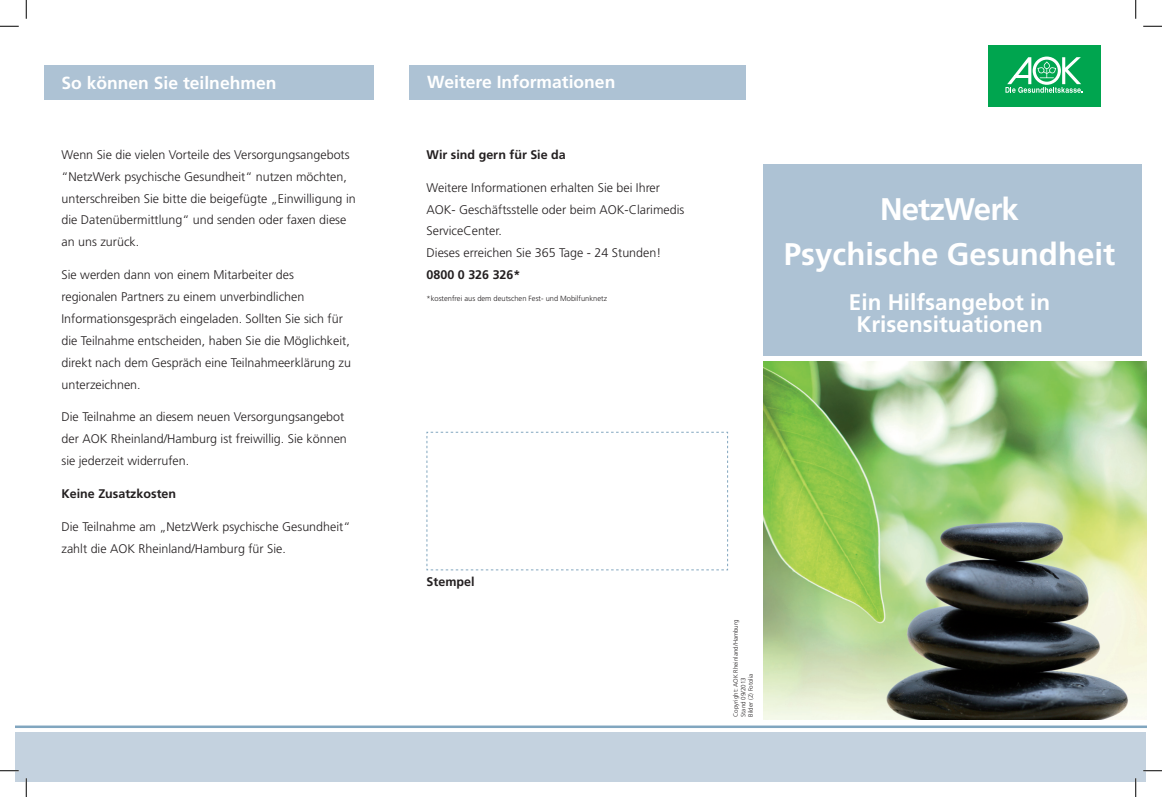
<style>
.page{position:relative;width:1162px;height:797px;background:#fff}
.page>*{position:absolute;margin:0;border:0;box-sizing:border-box;transform-origin:0 0}
.t1{font:700 31.25px/45px "Frutiger LT";color:#fff;text-align:center}
.t2{font:700 22.5px/22.5px "Frutiger LT";color:#fff;text-align:center}
.t3{font:700 17.5px "Frutiger LT";color:#fff}
.t4{font:300 12.5px/21.9px "Frutiger LT";color:#231f20}
.t5{font:700 12.5px "Frutiger LT";color:#231f20}
.t6{font:300 7.5px "Frutiger LT";color:#231f20}
.t7{font:300 6.25px/7.5px "Frutiger LT";color:#231f20}
</style>
<div class="page">
<img style="left:763px;top:361px;width:383px;height:359px">
<div style="left:44px;top:65px;width:329px;height:35px;background:#adc2d4"></div>
<div style="left:16px;top:731px;width:1130px;height:50px;background:#c4d2df"></div>
<div style="left:763px;top:164px;width:378px;height:192px;background:#adc2d4"></div>
<div style="left:409px;top:65px;width:337px;height:35px;background:#adc2d4"></div>
<div style="left:987px;top:45px;width:113px;height:62px;background:#00a54f"></div>
<svg style="left:1005px;top:57px;width:77px;height:36px"></svg>
<hr style="left:16px;top:725px;width:1130px;height:3px;background:#81a6bf">
<svg style="left:426px;top:431px;width:302px;height:139px"></svg>
<svg style="left:0;top:25px;width:19px;height:2px"></svg>
<svg style="left:1143px;top:25px;width:19px;height:2px"></svg>
<svg style="left:0;top:770px;width:19px;height:1px"></svg>
<svg style="left:1143px;top:770px;width:19px;height:1px"></svg>
<svg style="left:25px;top:0;width:2px;height:19px"></svg>
<svg style="left:25px;top:778px;width:2px;height:19px"></svg>
<svg style="left:1135px;top:0;width:1px;height:19px"></svg>
<svg style="left:1135px;top:778px;width:1px;height:19px"></svg>
<h3 class="t3" style="left:61px;top:73px;width:216px">So können Sie teilnehmen</h3>
<p class="t4" style="left:61px;top:144px;width:296px">Wenn Sie die vielen Vorteile des Versorgungs angebots “NetzWerk psychische Gesundheit“ nutzen möchten, unterschreiben Sie bitte die beigefügte „Einwilligung in die Datenübermittlung“ und senden oder faxen diese an uns zurück.</p>
<p class="t4" style="left:61px;top:264px;width:291px">Sie werden dann von einem Mitarbeiter des regionalen Partners zu einem unverbindlichen Informationsgespräch eingeladen. Sollten Sie sich für die Teilnahme entscheiden, haben Sie die Möglichkeit, direkt nach dem Gespräch eine Teilnahme erklärung zu unterzeichnen.</p>
<p class="t4" style="left:61px;top:406px;width:287px">Die Teilnahme an diesem neuen Versorgungsangebot der AOK Rheinland/Hamburg ist freiwillig. Sie können sie jederzeit widerrufen.</p>
<p class="t5" style="left:61px;top:486px;width:116px">Keine Zusatzkosten</p>
<p class="t4" style="left:61px;top:516px;width:290px">Die Teilnahme am „NetzWerk psychische Gesundheit“ zahlt die AOK Rheinland/Hamburg für Sie.</p>
<h3 class="t3" style="left:427px;top:71px;width:190px">Weitere Informationen</h3>
<p class="t5" style="left:426px;top:147px;width:141px">Wir sind gern für Sie da</p>
<p class="t4" style="left:426px;top:176px;width:259px">Weitere Informationen erhalten Sie bei Ihrer AOK- Geschäftsstelle oder beim AOK-Clarimedis ServiceCenter.<br>Dieses erreichen Sie 365 Tage - 24 Stunden!</p>
<p class="t5" style="left:426px;top:267px;width:95px">0800 0 326 326*</p>
<p class="t6" style="left:426px;top:294px;width:182px">*kostenfrei aus dem deutschen Fest- und Mobilfunknetz</p>
<h1 class="t1" style="left:784px;top:187px;width:333px">NetzWerk<br>Psychische Gesundheit</h1>
<h2 class="t2" style="left:849px;top:291px;width:203px">Ein Hilfsangebot in<br>Krisensituationen</h2>
<p class="t5" style="left:426px;top:574px;width:49px">Stempel</p>
<p class="t7" style="left:732px;top:716px;width:99px;rotate:-90deg">Copyright: AOK Rheinland/Hamburg<br>Stand 09/2013<br>Bilder (2) Fotolia</p>
</div>
